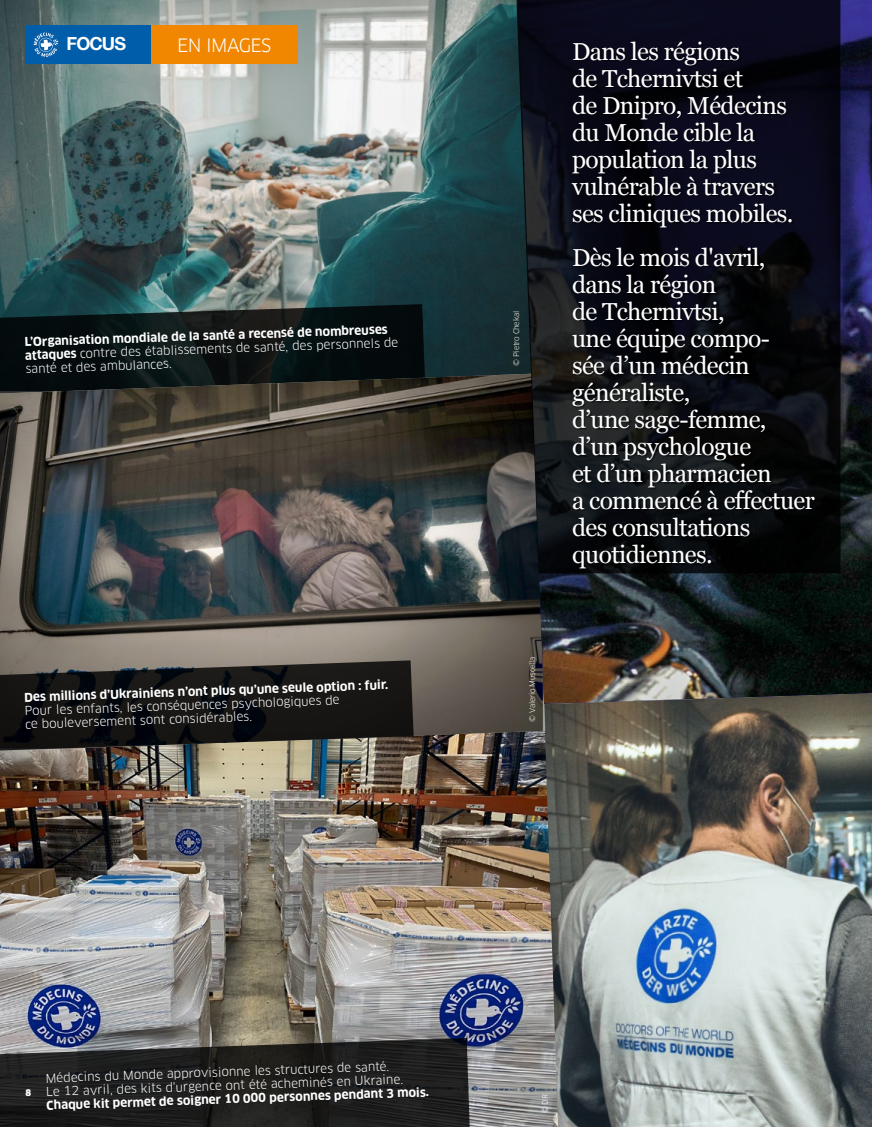
<style>
.page{position:relative;width:872px;height:1127px;background:#fff}
.page>*{position:absolute;margin:0;border:0;box-sizing:border-box;transform-origin:0 0}
.t1{font:24.6px/27px "Georgia";letter-spacing:-.025em;color:#fff}
.t2{font:18px "Clan OT";letter-spacing:-.03em;color:#fff}
.t3{font:700 18px "Helvetica Neue LT Com";letter-spacing:-.05em;color:#fff}
.t4{font:12px/13.5px "Clan OT";color:#fff}
.t5{font:700 12px "Clan OT";color:#fff}
.t6{font:900 9px "Clan OT";color:#fff}
.t7{font:7.5px "Clan OT";letter-spacing:-.03em;color:#fff7e9}
.t8{font:7.5px "Clan OT";color:#fff}
.s1{font-weight:700}
</style>
<div class="page">
<img style="left:545px;top:704px;width:327px;height:423px">
<img style="left:0;top:716px;width:558px;height:411px">
<img style="left:0;top:0;width:516px;height:374px">
<div style="left:26px;top:26px;width:126px;height:38px;background:#005da9"></div>
<div style="left:32px;top:31px;width:28px;height:28px;background:#085da9;border-radius:50%"></div>
<svg style="left:34px;top:33px;width:24px;height:24px"></svg>
<div style="left:151px;top:25px;width:146px;height:38px;background:#f18700"></div>
<svg style="left:0;top:304px;width:425px;height:70px;background:#0e191a"></svg>
<svg style="left:0;top:1038px;width:470px;height:89px;background:#282828"></svg>
<img style="left:0;top:374px;width:543px;height:374px">
<svg style="left:0;top:660px;width:413px;height:90px;background:#252422"></svg>
<img style="left:518px;top:0;width:354px;height:704px">
<svg style="left:516px;top:0;width:324px;height:573px;background:#11131c"></svg>
<div style="left:572px;top:42px;width:245px;height:528px;background:#000;opacity:.61"></div>
<h2 class="t3" style="left:67px;top:32px;width:61px">FOCUS</h2>
<h2 class="t2" style="left:177px;top:34px;width:96px">EN IMAGES</h2>
<p class="t4" style="left:24px;top:335px;width:375px;rotate:-2deg"><span class="s1">L’Organisation mondiale de la santé a recensé de nombreuses attaques</span> contre des établissements de santé, des personnels de santé et des ambulances.</p>
<p class="t5" style="left:24px;top:690px;width:366px;rotate:-2deg">Des millions d’Ukrainiens n’ont plus qu’une seule option : fuir.</p>
<p class="t4" style="left:25px;top:704px;width:316px;rotate:-2deg">Pour les enfants, les conséquences psychologiques de ce bouleversement sont considérables.</p>
<p class="t7" style="left:512px;top:366px;width:56px;rotate:-90deg">© Pietro Chekal</p>
<p class="t7" style="left:528px;top:722px;width:67px;rotate:-90deg">© Valerio Muscella</p>
<h1 class="t1" style="left:572px;top:37px;width:223px">Dans les régions<br>de Tchernivtsi et<br>de Dnipro, Médecins du Monde cible la population la plus vulnérable à travers ses cliniques mobiles.</h1>
<h1 class="t1" style="left:572px;top:243px;width:244px">Dès le mois d'avril, dans la région<br>de Tchernivtsi,<br>une équipe compo-<br>sée d’un médecin généraliste,<br>d’une sage-femme, d’un psychologue<br>et d’un pharmacien<br>a commencé à effectuer des consultations quotidiennes.</h1>
<p class="t6" style="left:26px;top:1087px;width:7px">8</p>
<p class="t4" style="left:45px;top:1071px;width:359px;rotate:-2deg">Médecins du Monde approvisionne les structures de santé.<br>Le 12 avril, des kits d’urgence ont été acheminés en Ukraine.</p>
<p class="t5" style="left:46px;top:1098px;width:384px;rotate:-2deg">Chaque kit permet de soigner 10 000 personnes pendant 3 mois.</p>
<p class="t8" style="left:540px;top:1113px;width:21px;rotate:-90deg">© DR</p>
</div>
